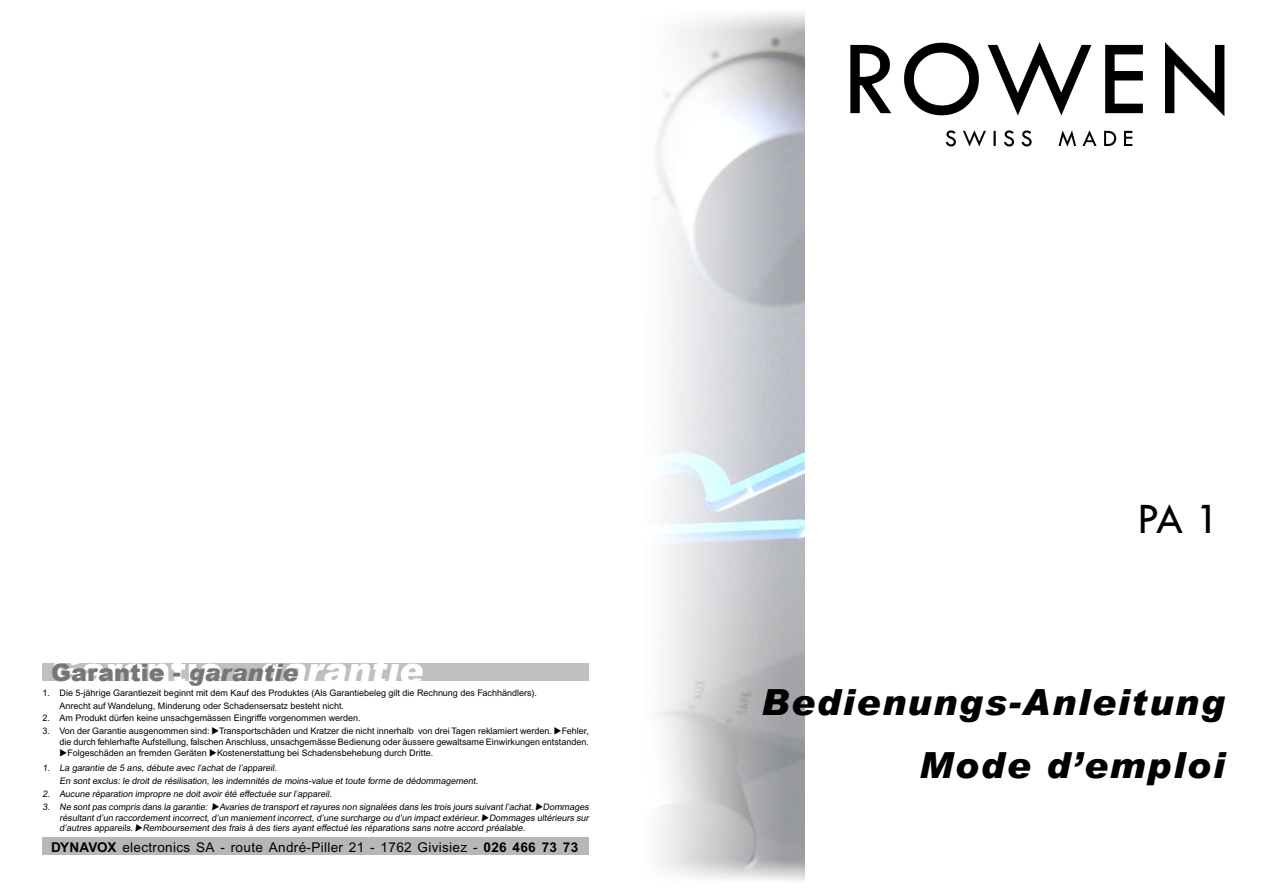
<style>
.page{position:relative;width:1263px;height:893px;background:#fff}
.page>*{position:absolute;margin:0;border:0;box-sizing:border-box;transform-origin:0 0}
.t1{font:500 45px "Tw Cen";color:#000}
.t2{font:italic 900 36px/63px "Arial";letter-spacing:.05em;color:#000;text-align:right}
.t3{font:900 24px "Arial";color:#767676}
.t4{font:13.5px "Arial";letter-spacing:.025em;color:#000}
.t5{font:9px/10.8px "Arial";color:#000}
.s1{font-style:italic}
.s2{font-weight:700}
</style>
<div class="page">
<img style="left:850px;top:43px;width:375px;height:104px">
<img style="left:43px;top:663px;width:546px;height:17px">
<div style="left:43px;top:838px;width:546px;height:17px;background:#b7b7b7"></div>
<img style="left:656px;top:13px;width:148px;height:868px">
<h3 class="t3" style="left:51px;top:655px;width:249px">Garantie - <span class="s1">garantie</span></h3>
<p class="t5" style="left:60px;top:686px;width:479px;line-height:12.9px;text-indent:-17px">1. Die 5-jährige Garantiezeit beginnt mit dem Kauf des Produktes (Als Garantiebeleg gilt die Rechnung des Fachhändlers).<br>Anrecht auf Wandelung, Minderung oder Schadensersatz besteht nicht.</p>
<p class="t5" style="left:43px;top:713px;width:320px">2. Am Produkt dürfen keine unsachgemässen Eingriffe vorgenommen werden.</p>
<p class="t5" style="left:43px;top:726px;width:548px;text-align:right">3. Von der Garantie ausgenommen sind: ◆Transportschäden und Kratzer die nicht innerhalb von drei Tagen reklamiert werden. ◆Fehler, die durch fehlerhafte Aufstellung, falschen Anschluss, unsachgemässe Bedienung oder äussere gewaltsame Einwirkungen entstanden.</p>
<p class="t5" style="left:60px;top:747px;width:375px">◆Folgeschäden an fremden Geräten ◆Kostenerstattung bei Schadensbehebung durch Dritte.</p>
<p class="t5" style="left:60px;top:761px;width:421px;line-height:12.9px;text-indent:-17px">1. La garantie de 5 ans, débute avec l’achat de l’appareil.<br>En sont exclus: le droit de résilisation, les indemnités de moins-value et toute forme de dédommagement.</p>
<p class="t5" style="left:43px;top:788px;width:292px">2. Aucune réparation impropre ne doit avoir été effectuée sur l’appareil.</p>
<p class="t5" style="left:60px;top:801px;width:532px;text-align:justify;text-indent:-17px">3. Ne sont pas compris dans la garantie: ◆Avaries de transport et rayures non signalées dans les trois jours suivant l’achat. ◆Dommages résultant d’un raccordement incorrect, d’un maniement incorrect, d’une surcharge ou d’un impact extérieur. ◆Dommages ultérieurs sur d’autres appareils. ◆Remboursement des frais à des tiers ayant effectué les réparations sans notre accord préalable.</p>
<h3 class="t4" style="left:51px;top:839px;width:529px"><span class="s2">DYNAVOX</span> electronics SA - route André-Piller 21 - 1762 Givisiez - <span class="s2">026 466 73 73</span></h3>
<h1 class="t1" style="left:1137px;top:492px;width:85px">PA 1</h1>
<h2 class="t2" style="left:761px;top:670px;width:465px">Bedienungs-Anleitung<br>Mode d’emploi</h2>
</div>
